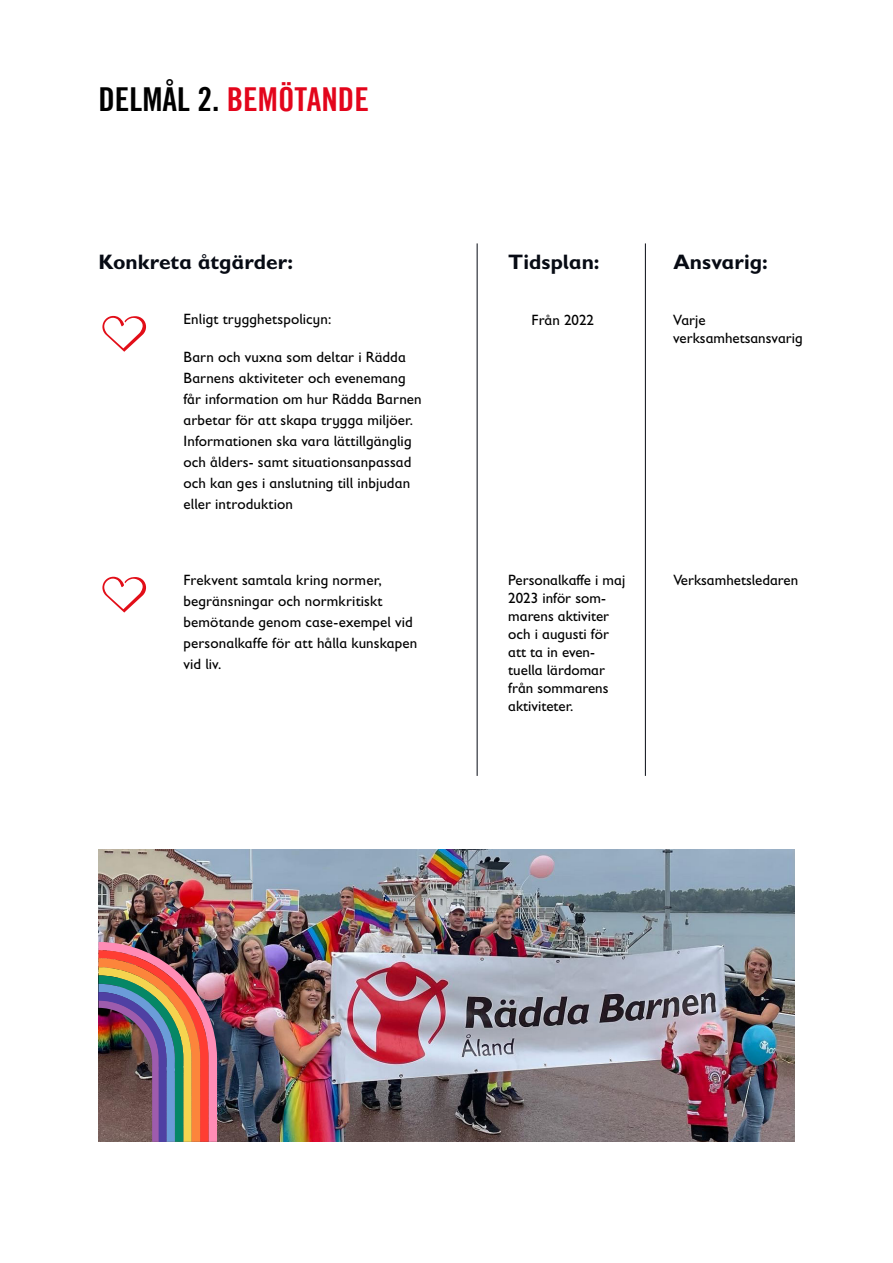
<style>
.page{position:relative;width:893px;height:1263px;background:#fff}
.page>*{position:absolute;margin:0;border:0;box-sizing:border-box;transform-origin:0 0}
.t1{font:33px "Trade Gothic LT Bold Cond Twenty";color:#e3051b}
.t2{font:700 21px "Gill Sans Infant Std";color:#070b14}
.t3{font:15px/21px "Gill Sans Infant Std";letter-spacing:.005em;color:#000}
.s1{color:#000}
</style>
<div class="page">
<svg style="left:102px;top:316px;width:44px;height:36px"></svg>
<hr style="left:477px;top:243px;width:1px;height:533px;background:#070b14">
<hr style="left:645px;top:243px;width:1px;height:533px;background:#070b14">
<svg style="left:102px;top:577px;width:44px;height:36px"></svg>
<img style="left:98px;top:849px;width:696px;height:293px">
<img style="left:98px;top:942px;width:119px;height:200px">
<h1 class="t1" style="left:98px;top:79px;width:272px"><span class="s1">DELMÅL 2.</span> BEMÖTANDE</h1>
<h2 class="t2" style="left:98px;top:250px;width:196px">Konkreta åtgärder:</h2>
<p class="t3" style="left:183px;top:308px;width:149px">Enligt trygghetspolicyn:</p>
<p class="t3" style="left:183px;top:346px;width:240px">Barn och vuxna som deltar i Rädda Barnens aktiviteter och evenemang får information om hur Rädda Barnen arbetar för att skapa trygga miljöer.<br>Informationen ska vara lättillgänglig och ålders- samt situationsanpassad och kan ges i anslutning till inbjudan eller introduktion</p>
<h2 class="t2" style="left:508px;top:250px;width:93px">Tidsplan:</h2>
<h2 class="t2" style="left:673px;top:250px;width:96px">Ansvarig:</h2>
<p class="t3" style="left:532px;top:309px;width:64px">Från 2022</p>
<p class="t3" style="left:673px;top:310px;width:131px;line-height:18px">Varje verksamhetsansvarig</p>
<p class="t3" style="left:183px;top:570px;width:235px">Frekvent samtala kring normer, begränsningar och normkritiskt bemötande genom case-exempel vid personalkaffe för att hålla kunskapen vid liv.</p>
<p class="t3" style="left:508px;top:571px;width:118px;line-height:18px">Personalkaffe i maj<br>2023 inför som&shy;marens aktiviter och i augusti för att ta in even&shy;tuella lärdomar från sommarens aktiviteter.</p>
<p class="t3" style="left:673px;top:570px;width:126px">Verksamhetsledaren</p>
</div>
